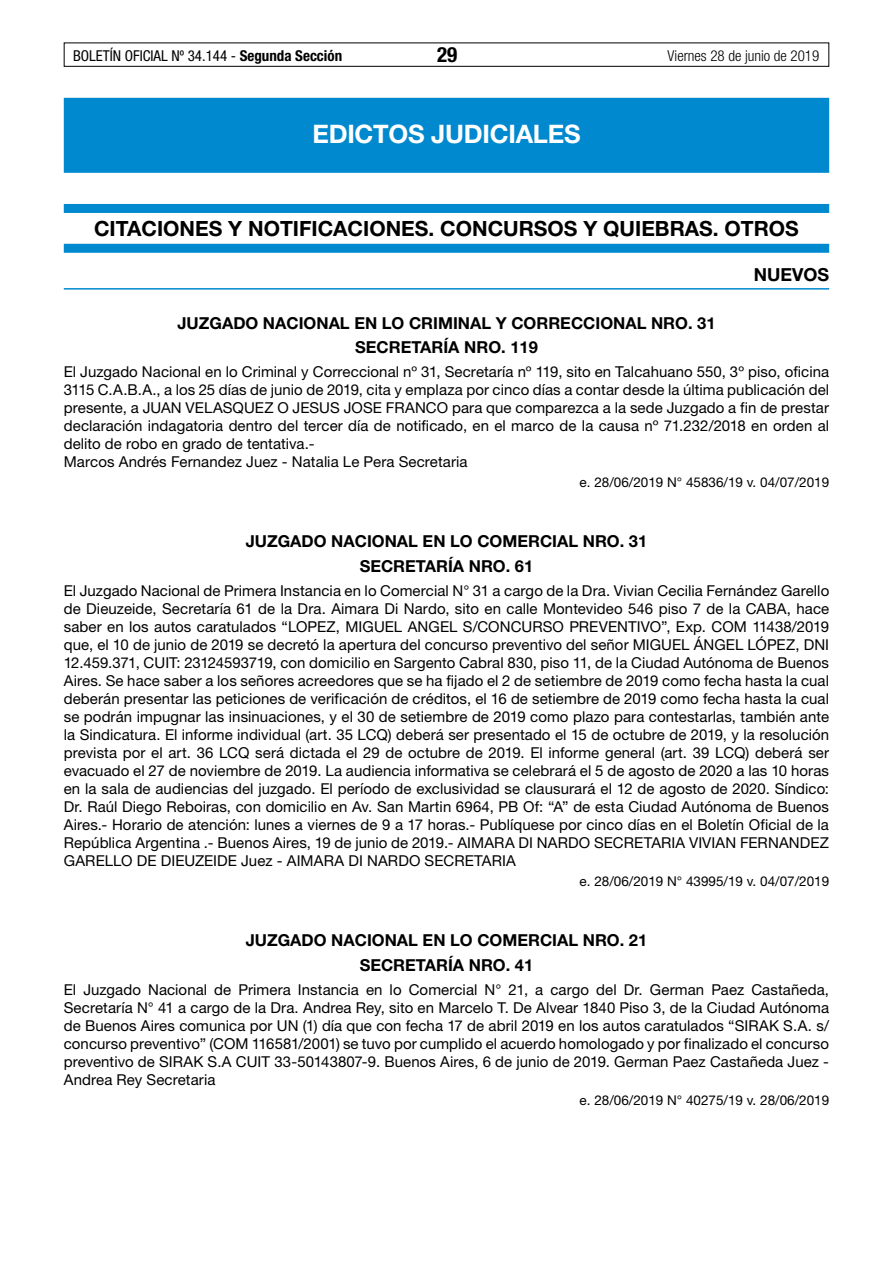
<style>
.page{position:relative;width:893px;height:1263px;background:#fff}
.page>*{position:absolute;margin:0;border:0;box-sizing:border-box;transform-origin:0 0}
.t1{font:700 25.5px "Helvetica Neue LT Std";letter-spacing:-.01em;color:#fff}
.t2{font:700 21px "Helvetica Neue LT Std";color:#000}
.t3{font:700 condensed 21px "Helvetica Neue LT Std";color:#000}
.t4{font:700 18px "Helvetica Neue LT Std";color:#000}
.t5{font:700 16.5px/24.3px "Helvetica Neue LT Std";color:#000;text-align:center}
.t6{font:15px/18px "Helvetica Neue LT Std";letter-spacing:.005em;color:#000;text-align:justify}
.t7{font:condensed 15px "Helvetica Neue LT Std";color:#000}
.t8{font:300 condensed 15px "Helvetica Neue LT Std";color:#000}
.t9{font:13.5px "Helvetica Neue LT Std";color:#000}
.s1{font-weight:700}
</style>
<div class="page">
<div style="left:64px;top:43px;width:765px;height:24px;border:1px solid #000"></div>
<div style="left:64px;top:98px;width:765px;height:75px;background:#0089cf"></div>
<div style="left:64px;top:204px;width:765px;height:9px;background:#0089cf"></div>
<div style="left:64px;top:244px;width:765px;height:9px;background:#0089cf"></div>
<hr style="left:64px;top:288px;width:765px;height:2px;background:#0089cf">
<p class="t7" style="left:73px;top:47px;width:271px">BOLETÍN OFICIAL Nº 34.144 - <span class="s1">Segunda Sección</span></p>
<h2 class="t3" style="left:437px;top:42px;width:22px">29</h2>
<p class="t8" style="left:668px;top:47px;width:153px">Viernes 28 de junio de 2019</p>
<h1 class="t1" style="left:312px;top:118px;width:270px">EDICTOS JUDICIALES</h1>
<h2 class="t2" style="left:94px;top:216px;width:706px">CITACIONES Y NOTIFICACIONES. CONCURSOS Y QUIEBRAS. OTROS</h2>
<p class="t4" style="left:754px;top:263px;width:77px">NUEVOS</p>
<p class="t5" style="left:177px;top:310px;width:540px">JUZGADO NACIONAL EN LO CRIMINAL Y CORRECCIONAL NRO. 31<br>SECRETARÍA NRO. 119</p>
<p class="t6" style="left:64px;top:363px;width:767px;text-align:left">El Juzgado Nacional en lo Criminal y Correccional nº 31, Secretaría nº 119, sito en Talcahuano 550, 3º piso, oficina 3115 C.A.B.A., a los 25 días de junio de 2019, cita y emplaza por cinco días a contar desde la última publicación del presente, a JUAN VELASQUEZ O JESUS JOSE FRANCO para que comparezca a la sede Juzgado a fin de prestar declaración indagatoria dentro del tercer día de notificado, en el marco de la causa nº 71.232/2018 en orden al delito de robo en grado de tentativa.-<br>Marcos Andrés Fernandez Juez - Natalia Le Pera Secretaria</p>
<p class="t9" style="left:580px;top:474px;width:251px">e. 28/06/2019 N° 45836/19 v. 04/07/2019</p>
<p class="t5" style="left:246px;top:529px;width:403px">JUZGADO NACIONAL EN LO COMERCIAL NRO. 31<br>SECRETARÍA NRO. 61</p>
<p class="t6" style="left:64px;top:582px;width:767px">El Juzgado Nacional de Primera Instancia en lo Comercial N° 31 a cargo de la Dra. Vivian Cecilia Fernández Garello de Dieuzeide, Secretaría 61 de la Dra. Aimara Di Nardo, sito en calle Montevideo 546 piso 7 de la CABA, hace saber en los autos caratulados “LOPEZ, MIGUEL ANGEL S/CONCURSO PREVENTIVO”, Exp. COM 11438/2019 que, el 10 de junio de 2019 se decretó la apertura del concurso preventivo del señor MIGUEL ÁNGEL LÓPEZ, DNI 12.459.371, CUIT: 23124593719, con domicilio en Sargento Cabral 830, piso 11, de la Ciudad Autónoma de Buenos Aires. Se hace saber a los señores acreedores que se ha fijado el 2 de setiembre de 2019 como fecha hasta la cual deberán presentar las peticiones de verificación de créditos, el 16 de setiembre de 2019 como fecha hasta la cual se podrán impugnar las insinuaciones, y el 30 de setiembre de 2019 como plazo para contestarlas, también ante la Sindicatura. El informe individual (art. 35 LCQ) deberá ser presentado el 15 de octubre de 2019, y la resolución prevista por el art. 36 LCQ será dictada el 29 de octubre de 2019. El informe general (art. 39 LCQ) deberá ser evacuado el 27 de noviembre de 2019. La audiencia informativa se celebrará el 5 de agosto de 2020 a las 10 horas en la sala de audiencias del juzgado. El período de exclusividad se clausurará el 12 de agosto de 2020. Síndico:<br>Dr. Raúl Diego Reboiras, con domicilio en Av. San Martin 6964, PB Of: “A” de esta Ciudad Autónoma de Buenos Aires.- Horario de atención: lunes a viernes de 9 a 17 horas.- Publíquese por cinco días en el Boletín Oficial de la República Argentina .- Buenos Aires, 19 de junio de 2019.- AIMARA DI NARDO SECRETARIA VIVIAN FERNANDEZ GARELLO DE DIEUZEIDE Juez - AIMARA DI NARDO SECRETARIA</p>
<p class="t9" style="left:580px;top:873px;width:251px">e. 28/06/2019 N° 43995/19 v. 04/07/2019</p>
<p class="t5" style="left:246px;top:928px;width:403px">JUZGADO NACIONAL EN LO COMERCIAL NRO. 21<br>SECRETARÍA NRO. 41</p>
<p class="t6" style="left:64px;top:980px;width:767px">El Juzgado Nacional de Primera Instancia en lo Comercial N° 21, a cargo del Dr. German Paez Castañeda, Secretaría N° 41 a cargo de la Dra. Andrea Rey, sito en Marcelo T. De Alvear 1840 Piso 3, de la Ciudad Autónoma de Buenos Aires comunica por UN (1) día que con fecha 17 de abril 2019 en los autos caratulados “SIRAK S.A. s/ concurso preventivo” (COM 116581/2001) se tuvo por cumplido el acuerdo homologado y por finalizado el concurso preventivo de SIRAK S.A CUIT 33-50143807-9. Buenos Aires, 6 de junio de 2019. German Paez Castañeda Juez - Andrea Rey Secretaria</p>
<p class="t9" style="left:580px;top:1092px;width:251px">e. 28/06/2019 N° 40275/19 v. 28/06/2019</p>
</div>
